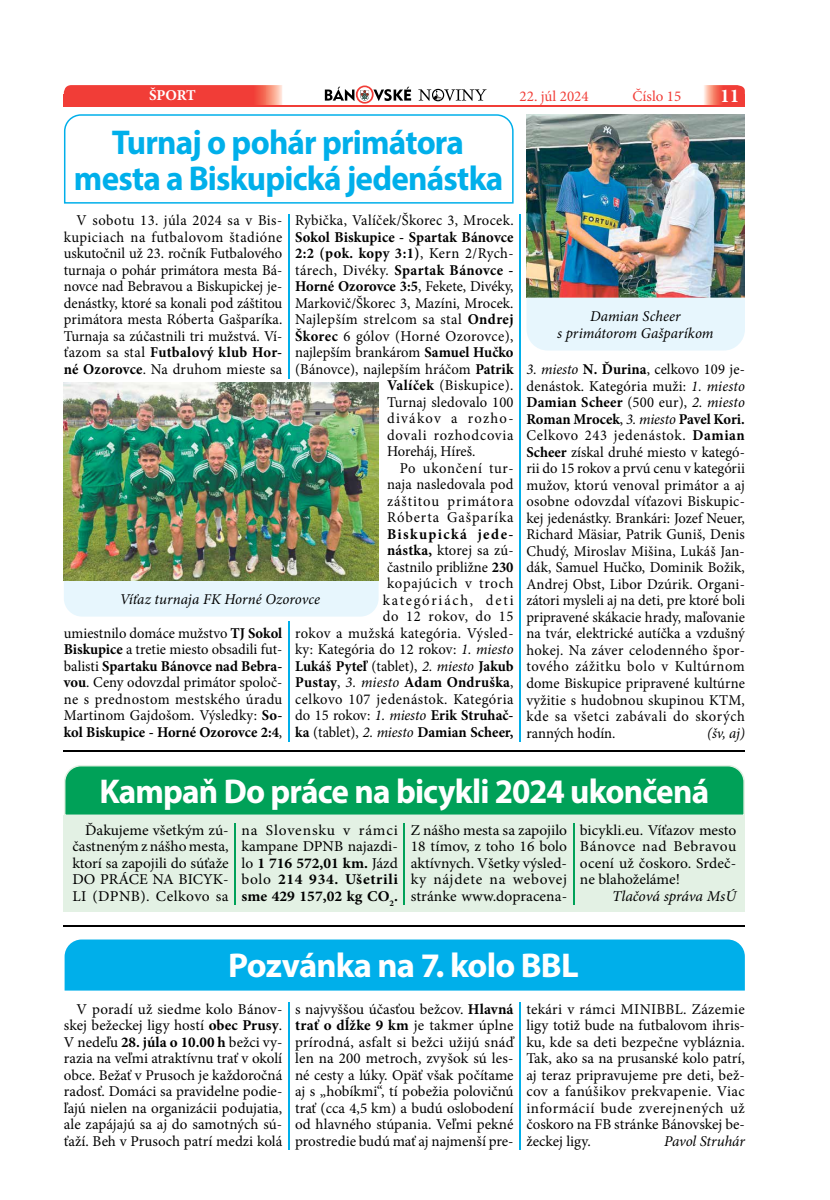
<style>
.page{position:relative;width:830px;height:1200px;background:#fff}
.page>*{position:absolute;margin:0;border:0;box-sizing:border-box;transform-origin:0 0}
.t1{font:700 34.5px/36px "Myriad Pro";letter-spacing:-.025em;color:#00afea;text-align:center;scale:.96 1}
.t2{font:700 34.5px "Myriad Pro";letter-spacing:-.025em;color:#fff;scale:.96 1}
.t3{font:700 34.5px "Myriad Pro";letter-spacing:-.025em;color:#fff}
.t4{font:700 19.5px "Minion Pro";color:#fff}
.t5{font:15px/16.5px "Minion Pro";letter-spacing:.01em;color:#000;text-align:justify}
.t6{font:15px/16.5px "Minion Pro";letter-spacing:.03em;color:#000;text-align:right}
.t7{font:italic 15px/16.5px "Minion Pro";color:#000;text-align:center}
.t8{font:700 15px "Minion Pro";letter-spacing:.01em;color:#000}
.t9{font:700 15px "Minion Pro";letter-spacing:.03em;color:#000}
.t10{font:15px "Minion Pro";color:#f13d37}
.t11{font:15px "Minion Pro";letter-spacing:.05em;color:#000}
.t12{font:15px "Minion Pro";letter-spacing:.06em;color:#000}
.t13{font:15px "Minion Pro";letter-spacing:.065em;color:#000}
.t14{font:15px "Minion Pro";letter-spacing:.085em;color:#000}
.t15{font:15px "Minion Pro";letter-spacing:-.01em;color:#000}
.t16{font:15px "Minion Pro";letter-spacing:.045em;color:#000}
.t17{font:700 15px "Minion Pro";letter-spacing:-.015em;color:#fff}
.s1{font-weight:400}
.s2{font-weight:700}
.s3{font-style:italic}
</style>
<div class="page">
<svg style="left:325px;top:85px;width:86px;height:19px"></svg>
<svg style="left:418px;top:89px;width:68px;height:12px"></svg>
<svg style="left:64px;top:85px;width:218px;height:20px;background:#f14841"></svg>
<svg style="left:704px;top:85px;width:40px;height:20px"></svg>
<hr style="left:74px;top:105px;width:658px;height:1px;background:#f13d37">
<div style="left:64px;top:94px;width:17px;height:12px;background:#f13d37"></div>
<div style="left:727px;top:94px;width:17px;height:12px;background:#f13d37"></div>
<hr style="left:64px;top:750px;width:680px;height:1px;background:#000">
<hr style="left:64px;top:924px;width:680px;height:2px;background:#000">
<hr style="left:288px;top:1002px;width:1px;height:147px;background:#00afea">
<hr style="left:519px;top:1002px;width:1px;height:147px;background:#00afea">
<div style="left:65px;top:939px;width:679px;height:51px;background:#00afea"></div>
<hr style="left:288px;top:620px;width:1px;height:121px;background:#00afea">
<hr style="left:288px;top:214px;width:1px;height:164px;background:#00afea">
<hr style="left:519px;top:214px;width:1px;height:527px;background:#00afea">
<svg style="left:64px;top:114px;width:449px;height:89px"></svg>
<div style="left:64px;top:814px;width:680px;height:97px;background:#e3f1e4"></div>
<hr style="left:234px;top:823px;width:2px;height:81px;background:#00a158">
<hr style="left:403px;top:823px;width:2px;height:81px;background:#00a158">
<hr style="left:572px;top:823px;width:2px;height:81px;background:#00a158">
<svg style="left:64px;top:765px;width:680px;height:50px;background:#0ba55f"></svg>
<img style="left:526px;top:114px;width:218px;height:183px">
<div style="left:526px;top:297px;width:218px;height:53px;background:#e7f6fd"></div>
<div style="left:64px;top:580px;width:314px;height:36px;background:#e7f6fd"></div>
<img style="left:64px;top:383px;width:314px;height:197px">
<p class="t17" style="left:149px;top:85px;width:48px">ŠPORT</p>
<p class="t10" style="left:519px;top:86px;width:70px">22. júl 2024</p>
<p class="t10" style="left:632px;top:86px;width:50px">Číslo 15</p>
<h2 class="t4" style="left:719px;top:82px;width:21px">11</h2>
<h1 class="t1" style="left:74px;top:123px;width:448px">Turnaj o pohár primátora mesta a Biskupická jedenástka</h1>
<p class="t5" style="left:295px;top:212px;width:220px">Rybička, Valíček/Škorec 3, Mrocek.</p>
<p class="t8" style="left:295px;top:226px;width:220px">Sokol Biskupice - Spartak Bánovce</p>
<p class="t8" style="left:295px;top:243px;width:220px">2:2 (pok. kopy 3:1)<span class="s1">, Kern 2/Rych-</span></p>
<p class="t9" style="left:295px;top:259px;width:220px"><span class="s1">tárech, Divéky.</span> Spartak Bánovce -</p>
<p class="t8" style="left:295px;top:276px;width:220px">Horné Ozorovce 3:5<span class="s1">, Fekete, Divéky,</span></p>
<p class="t5" style="left:295px;top:294px;width:220px">Markovič/Škorec 3, Mazíni, Mrocek.</p>
<p class="t6" style="left:295px;top:311px;width:220px">Najlepším strelcom sa stal <span class="s2">Ondrej</span></p>
<p class="t5" style="left:295px;top:327px;width:220px"><span class="s2">Škorec</span> 6 gólov (Horné Ozorovce),</p>
<p class="t5" style="left:295px;top:344px;width:220px">najlepším brankárom <span class="s2">Samuel Hučko</span></p>
<p class="t5" style="left:295px;top:360px;width:220px">(Bánovce), najlepším hráčom <span class="s2">Patrik</span></p>
<p class="t5" style="left:387px;top:377px;width:128px"><span class="s2">Valíček</span> (Biskupice).</p>
<p class="t5" style="left:387px;top:393px;width:128px">Turnaj sledovalo 100</p>
<p class="t14" style="left:387px;top:408px;width:128px">divákov a rozho-</p>
<p class="t11" style="left:387px;top:425px;width:128px">dovali rozhodcovia</p>
<p class="t15" style="left:387px;top:441px;width:90px">Horeháj, Híreš.</p>
<p class="t16" style="left:399px;top:458px;width:115px">Po ukončení tur-</p>
<p class="t5" style="left:387px;top:476px;width:128px">naja nasledovala pod</p>
<p class="t12" style="left:387px;top:491px;width:128px">záštitou primátora</p>
<p class="t13" style="left:387px;top:507px;width:128px">Róberta Gašparíka</p>
<p class="t6" style="left:295px;top:525px;width:220px"><span class="s2">Biskupická jede-<br>nástka,</span> ktorej sa zú-<br>častnilo približne <span class="s2">230<br></span>kopajúcich v troch kategóriách, deti<br>do 12 rokov, do 15<br>rokov a mužská kategória. Výsled&shy;ky: Kategória do 12 rokov: <span class="s3">1. miesto<br></span><span class="s2">Lukáš Pyteľ</span> (tablet), <span class="s3">2. miesto</span> <span class="s2">Jakub<br>Pustay</span>, <span class="s3">3. miesto</span> <span class="s2">Adam Ondruška</span>, celkovo 107 jedenástok. Kategória do 15 rokov: <span class="s3">1. miesto</span> <span class="s2">Erik Struhač&shy;ka</span> (tablet), <span class="s3">2. miesto</span> <span class="s2">Damian Scheer,</span></p>
<p class="t5" style="left:64px;top:212px;width:220px;text-indent:13px">V sobotu 13. júla 2024 sa v Bis&shy;kupiciach na futbalovom štadióne uskutočnil už 23. ročník Futbalového turnaja o pohár primátora mesta Bá&shy;novce nad Bebravou a Biskupickej je&shy;denástky, ktoré sa konali pod záštitou primátora mesta Róberta Gašparíka.<br>Turnaja sa zúčastnili tri mužstvá. Ví&shy;ťazom sa stal <span class="s2">Futbalový klub Hor&shy;né Ozorovce</span>. Na druhom mieste sa</p>
<p class="t7" style="left:120px;top:590px;width:202px">Víťaz turnaja FK Horné Ozorovce</p>
<p class="t5" style="left:64px;top:624px;width:220px">umiestnilo domáce mužstvo <span class="s2">TJ Sokol Biskupice</span> a tretie miesto obsadili fut&shy;balisti <span class="s2">Spartaku Bánovce nad Bebra&shy;vou</span>. Ceny odovzdal primátor spoloč&shy;ne s prednostom mestského úradu Martinom Gajdošom. Výsledky: <span class="s2">So&shy;kol Biskupice - Horné Ozorovce 2:4</span>,</p>
<p class="t7" style="left:556px;top:308px;width:158px">Damian Scheer<br>s primátorom Gašparíkom</p>
<p class="t5" style="left:526px;top:361px;width:220px"><span class="s3">3. miesto</span> <span class="s2">N. Ďurina</span>, celkovo 109 je&shy;denástok. Kategória muži: <span class="s3">1. miesto </span><span class="s2">Damian Scheer</span> (500 eur), <span class="s3">2. miesto </span><span class="s2">Roman Mrocek</span>, <span class="s3">3. miesto</span> <span class="s2">Pavel Kori.<br></span>Celkovo 243 jedenástok. <span class="s2">Damian Scheer</span> získal druhé miesto v kategó&shy;rii do 15 rokov a prvú cenu v kategórii mužov, ktorú venoval primátor a aj osobne odovzdal víťazovi Biskupic&shy;kej jedenástky. Brankári: Jozef Neuer, Richard Mäsiar, Patrik Guniš, Denis Chudý, Miroslav Mišina, Lukáš Jan&shy;dák, Samuel Hučko, Dominik Božik, Andrej Obst, Libor Dzúrik. Organi&shy;zátori mysleli aj na deti, pre ktoré boli pripravené skákacie hrady, maľovanie na tvár, elektrické autíčka a vzdušný hokej. Na záver celodenného špor&shy;tového zážitku bolo v Kultúrnom dome Biskupice pripravené kultúrne vyžitie s hudobnou skupinou KTM, kde sa všetci zabávali do skorých ranných hodín.</p>
<p class="t7" style="left:706px;top:724px;width:39px">(šv, aj)</p>
<h1 class="t2" style="left:99px;top:769px;width:636px">Kampaň Do práce na bicykli 2024 ukončená</h1>
<p class="t5" style="left:72px;top:821px;width:158px;text-indent:13px">Ďakujeme všetkým zú&shy;častneným z nášho mesta, ktorí sa zapojili do súťaže DO PRÁCE NA BICYK-LI (DPNB). Celkovo sa</p>
<p class="t5" style="left:241px;top:821px;width:158px">na Slovensku v rámci kampane DPNB najazdi&shy;lo <span class="s2">1 716 572,01 km.</span> Jázd bolo <span class="s2">214 934. Ušetrili sme 429 157,02 kg CO</span><sub>2</sub><span class="s2">.</span></p>
<p class="t5" style="left:410px;top:821px;width:158px">Z nášho mesta sa zapojilo 18 tímov, z toho 16 bolo aktívnych. Všetky výsled&shy;ky nájdete na webovej stránke www.dopracena-</p>
<p class="t5" style="left:579px;top:821px;width:158px">bicykli.eu. Víťazov mesto Bánovce nad Bebravou ocení už čoskoro. Srdeč&shy;ne blahoželáme!</p>
<p class="t7" style="left:612px;top:887px;width:125px">Tlačová správa MsÚ</p>
<h1 class="t3" style="left:228px;top:942px;width:352px">Pozvánka na 7. kolo BBL</h1>
<p class="t5" style="left:64px;top:1000px;width:220px;text-indent:13px">V poradí už siedme kolo Bánov&shy;skej bežeckej ligy hostí <span class="s2">obec Prusy</span>.<br>V nedeľu <span class="s2">28. júla o 10.00 h</span> bežci vy&shy;razia na veľmi atraktívnu trať v okolí obce. Bežať v Prusoch je každoročná radosť. Domáci sa pravidelne podie&shy;ľajú nielen na organizácii podujatia, ale zapájajú sa aj do samotných sú&shy;ťaží. Beh v Prusoch patrí medzi kolá</p>
<p class="t5" style="left:295px;top:1000px;width:220px">s najvyššou účasťou bežcov. <span class="s2">Hlavná trať o dĺžke 9 km</span> je takmer úplne prírodná, asfalt si bežci užijú snáď len na 200 metroch, zvyšok sú les&shy;né cesty a lúky. Opäť však počítame aj s „hobíkmi“, tí pobežia polovičnú trať (cca 4,5 km) a budú oslobodení od hlavného stúpania. Veľmi pekné prostredie budú mať aj najmenší pre-</p>
<p class="t5" style="left:526px;top:1000px;width:220px">tekári v rámci MINIBBL. Zázemie ligy totiž bude na futbalovom ihris&shy;ku, kde sa deti bezpečne vybláznia.<br>Tak, ako sa na prusanské kolo patrí, aj teraz pripravujeme pre deti, bež&shy;cov a fanúšikov prekvapenie. Viac informácií bude zverejnených už čoskoro na FB stránke Bánovskej be&shy;žeckej ligy.</p>
<p class="t7" style="left:663px;top:1132px;width:82px">Pavol Struhár</p>
</div>
